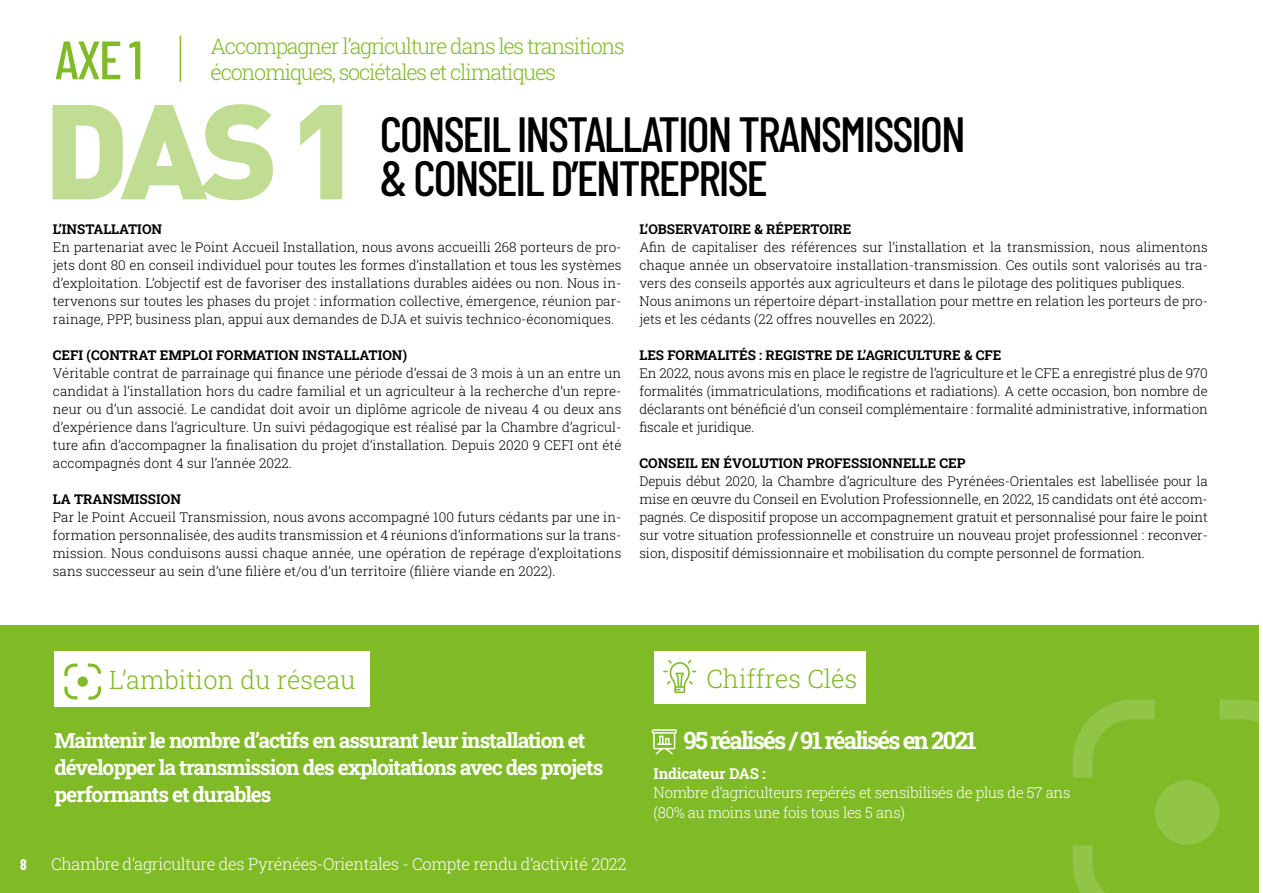
<style>
.page{position:relative;width:1263px;height:893px;background:#fff}
.page>*{position:absolute;margin:0;border:0;box-sizing:border-box;transform-origin:0 0}
.t1{font:900 132.6px "DIN Pro";color:#c0dd93}
.t2{font:500 54px "Barlow Condensed";color:#80ba27}
.t3{font:500 49.35px/44.4px "Barlow Condensed";letter-spacing:-.04em;color:#000}
.t4{font:300 25.5px "Roboto Slab";color:#80ba27}
.t5{font:24px "Roboto Slab";letter-spacing:-.075em;color:#fff}
.t6{font:300 21.6px/26px "Roboto Slab";letter-spacing:-.06em;color:#80ba27}
.t7{font:21px/27px "Roboto Slab";letter-spacing:-.05em;color:#fff}
.t8{font:300 16.5px "Roboto Slab";letter-spacing:-.02em;color:#fff}
.t9{font:300 15px/19.5px "Roboto Slab";letter-spacing:-.02em;color:#fff}
.t10{font:15px "Roboto Slab";letter-spacing:-.01em;color:#fff}
.t11{font:700 15px "Barlow Condensed";color:#fff}
.t12{font:300 13.5px/18px "Roboto Slab";color:#000;text-align:justify}
.t13{font:13.5px "Roboto Slab";color:#000}
</style>
<div class="page">
<hr style="left:180px;top:36px;width:1px;height:46px;background:#80ba27">
<div style="left:0;top:625px;width:1259px;height:268px;background:#80ba27"></div>
<div style="left:654px;top:651px;width:212px;height:52px;background:#fff"></div>
<div style="left:54px;top:651px;width:316px;height:55px;background:#fff"></div>
<svg style="left:652px;top:729px;width:25px;height:25px"></svg>
<svg style="left:64px;top:687px;width:14px;height:12px"></svg>
<svg style="left:88px;top:686px;width:13px;height:14px"></svg>
<svg style="left:88px;top:663px;width:13px;height:11px"></svg>
<svg style="left:64px;top:663px;width:14px;height:13px"></svg>
<div style="left:78px;top:676px;width:10px;height:11px;background:#80ba27;border-radius:50%"></div>
<svg style="left:1073px;top:845px;width:33px;height:48px"></svg>
<svg style="left:1219px;top:699px;width:40px;height:24px"></svg>
<svg style="left:1073px;top:699px;width:82px;height:79px"></svg>
<div style="left:1155px;top:780px;width:64px;height:65px;background:#92c447;border-radius:50%"></div>
<svg style="left:663px;top:660px;width:33px;height:33px"></svg>
<h3 class="t6" style="left:210px;top:32px;width:416px">Accompagner l’agriculture dans les transitions économiques, sociétales et climatiques</h3>
<h1 class="t1" style="left:43px;top:37px;width:320px">DAS 1</h1>
<h2 class="t2" style="left:55px;top:21px;width:89px">AXE 1</h2>
<h3 class="t3" style="left:380px;top:109px;width:587px">CONSEIL INSTALLATION TRANSMISSION &amp; CONSEIL D’ENTREPRISE</h3>
<p class="t13" style="left:53px;top:220px;width:111px">L’INSTALLATION</p>
<p class="t12" style="left:53px;top:238px;width:570px">En partenariat avec le Point Accueil Installation, nous avons accueilli 268 porteurs de pro&shy;jets dont 80 en conseil individuel pour toutes les formes d’installation et tous les systèmes d’exploitation. L’objectif est de favoriser des installations durables aidées ou non. Nous in&shy;tervenons sur toutes les phases du projet : information collective, émergence, réunion par&shy;rainage, PPP, business plan, appui aux demandes de DJA et suivis technico-économiques.</p>
<p class="t13" style="left:53px;top:346px;width:356px">CEFI (CONTRAT EMPLOI FORMATION INSTALLATION)</p>
<p class="t12" style="left:53px;top:364px;width:570px">Véritable contrat de parrainage qui finance une période d’essai de 3 mois à un an entre un candidat à l’installation hors du cadre familial et un agriculteur à la recherche d’un repre&shy;neur ou d’un associé. Le candidat doit avoir un diplôme agricole de niveau 4 ou deux ans d’expérience dans l’agriculture. Un suivi pédagogique est réalisé par la Chambre d’agricul&shy;ture afin d’accompagner la finalisation du projet d’installation. Depuis 2020 9 CEFI ont été accompagnés dont 4 sur l’année 2022.</p>
<p class="t13" style="left:53px;top:490px;width:129px">LA TRANSMISSION</p>
<p class="t12" style="left:53px;top:508px;width:570px">Par le Point Accueil Transmission, nous avons accompagné 100 futurs cédants par une in&shy;formation personnalisée, des audits transmission et 4 réunions d’informations sur la trans&shy;mission. Nous conduisons aussi chaque année, une opération de repérage d’exploitations sans successeur au sein d’une filière et/ou d’un territoire (filière viande en 2022).</p>
<p class="t13" style="left:639px;top:220px;width:214px">L’OBSERVATOIRE &amp; RÉPERTOIRE</p>
<p class="t12" style="left:639px;top:238px;width:570px;text-align:left">Afin de capitaliser des références sur l’installation et la transmission, nous alimentons chaque année un observatoire installation-transmission. Ces outils sont valorisés au tra&shy;vers des conseils apportés aux agriculteurs et dans le pilotage des politiques publiques.<br>Nous animons un répertoire départ-installation pour mettre en relation les porteurs de pro&shy;jets et les cédants (22 offres nouvelles en 2022).</p>
<p class="t13" style="left:639px;top:346px;width:364px">LES FORMALITÉS : REGISTRE DE L’AGRICULTURE &amp; CFE</p>
<p class="t12" style="left:639px;top:364px;width:570px">En 2022, nous avons mis en place le registre de l’agriculture et le CFE a enregistré plus de 970 formalités (immatriculations, modifications et radiations). A cette occasion, bon nombre de déclarants ont bénéficié d’un conseil complémentaire : formalité administrative, information fiscale et juridique.</p>
<p class="t13" style="left:639px;top:454px;width:328px">CONSEIL EN ÉVOLUTION PROFESSIONNELLE CEP</p>
<p class="t12" style="left:639px;top:472px;width:570px">Depuis début 2020, la Chambre d’agriculture des Pyrénées-Orientales est labellisée pour la mise en œuvre du Conseil en Evolution Professionnelle, en 2022, 15 candidats ont été accom&shy;pagnés. Ce dispositif propose un accompagnement gratuit et personnalisé pour faire le point sur votre situation professionnelle et construire un nouveau projet professionnel : reconver&shy;sion, dispositif démissionnaire et mobilisation du compte personnel de formation.</p>
<h3 class="t4" style="left:109px;top:662px;width:248px">L’ambition du réseau</h3>
<h3 class="t4" style="left:706px;top:661px;width:152px">Chiffres Clés</h3>
<h3 class="t7" style="left:54px;top:727px;width:550px">Maintenir le nombre d’actifs en assurant leur installation et développer la transmission des exploitations avec des projets performants et durables</h3>
<p class="t11" style="left:20px;top:855px;width:8px">8</p>
<p class="t8" style="left:51px;top:853px;width:577px">Chambre d’agriculture des Pyrénées-Orientales - Compte rendu d’activité 2022</p>
<h3 class="t5" style="left:684px;top:723px;width:295px">95 réalisés / 91 réalisés en 2021</h3>
<p class="t10" style="left:654px;top:763px;width:114px">Indicateur DAS :</p>
<p class="t9" style="left:654px;top:783px;width:418px">Nombre d’agriculteurs repérés et sensibilisés de plus de 57 ans (80% au moins une fois tous les 5 ans)</p>
</div>
